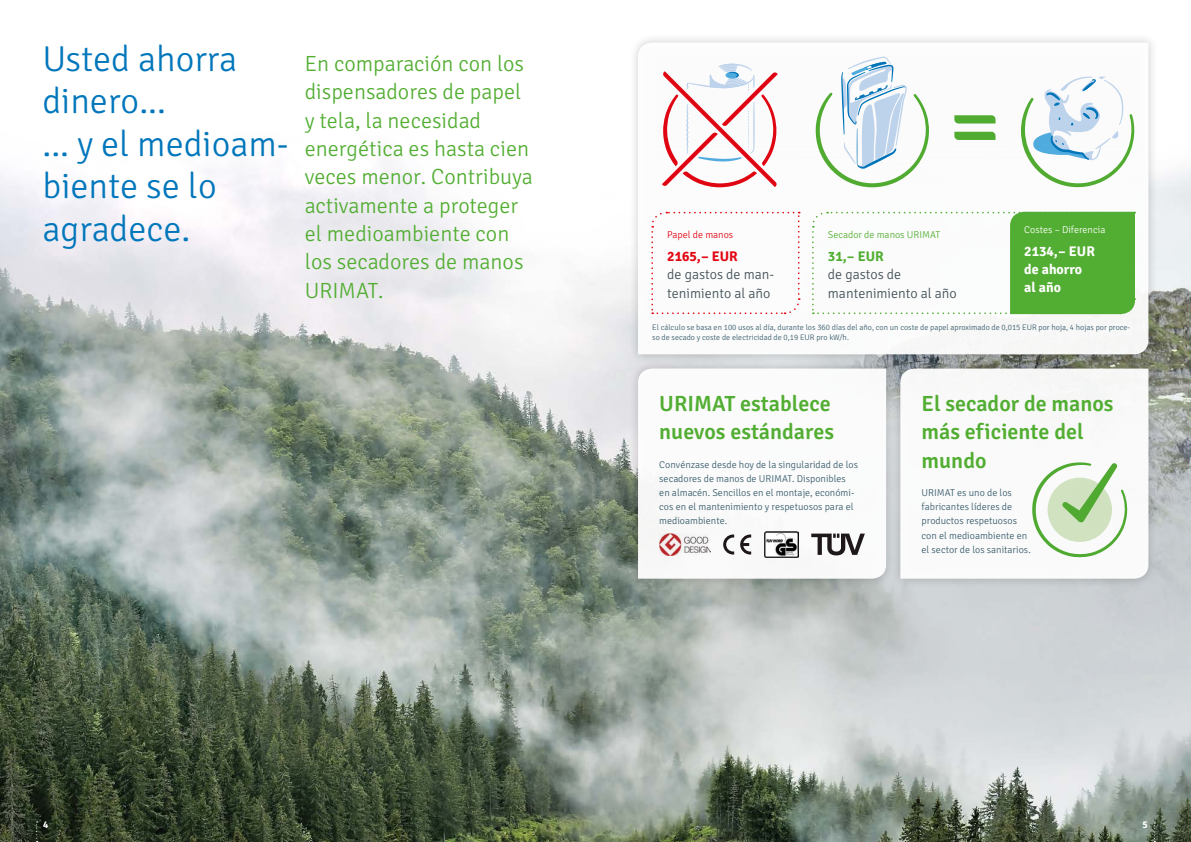
<style>
.page{position:relative;width:1191px;height:842px;background:#fff}
.page>*{position:absolute;margin:0;border:0;box-sizing:border-box;transform-origin:0 0}
.t1{font:300 36px/42.5px "Signika Negative";color:#0076bb}
.t2{font:300 22px/28.3px "Signika Negative";color:#52ae32}
.t3{font:600 22px/28.3px "Signika Negative";color:#52ae32}
.t4{font:300 14px/18.2px "Signika Negative";color:#3f4e55}
.t5{font:700 14px/18.2px "Signika Negative";color:#fff}
.t6{font:700 14px "Signika Negative";color:#e30613}
.t7{font:700 14px "Signika Negative";color:#52ae32}
.t8{font:300 10px/14.2px "Signika Negative";color:#385c6b}
.t9{font:300 10px "Signika Negative";color:#52ae32}
.t10{font:300 10px "Signika Negative";color:#fff}
.t11{font:300 10px "Signika Negative";color:#e30613}
.t12{font:700 10px "Signika Negative";color:#fff}
.t13{font:300 8px/10.4px "Signika Negative";color:#385c6b}
</style>
<div class="page">
<img style="left:0;top:160px;width:1191px;height:682px">
<svg style="left:36px;top:821px;width:2px;height:21px"></svg>
<svg style="left:1153px;top:822px;width:2px;height:20px"></svg>
<div style="left:890px;top:359px;width:267px;height:229px;background:#000;opacity:.2"></div>
<svg style="left:900px;top:369px;width:248px;height:210px"></svg>
<svg style="left:1032px;top:462px;width:95px;height:96px"></svg>
<div style="left:628px;top:359px;width:267px;height:229px;background:#000;opacity:.2"></div>
<svg style="left:638px;top:369px;width:248px;height:210px"></svg>
<div style="left:628px;top:33px;width:529px;height:331px;background:#000;opacity:.2"></div>
<svg style="left:638px;top:43px;width:510px;height:311px"></svg>
<svg style="left:650px;top:211px;width:150px;height:103px"></svg>
<svg style="left:1020px;top:76px;width:114px;height:111px"></svg>
<svg style="left:815px;top:57px;width:114px;height:130px"></svg>
<svg style="left:954px;top:115px;width:41px;height:8px"></svg>
<svg style="left:954px;top:132px;width:41px;height:8px"></svg>
<svg style="left:662px;top:64px;width:116px;height:123px"></svg>
<img style="left:659px;top:534px;width:51px;height:21px">
<svg style="left:723px;top:534px;width:11px;height:20px"></svg>
<svg style="left:740px;top:534px;width:11px;height:20px"></svg>
<img style="left:764px;top:532px;width:34px;height:25px">
<svg style="left:811px;top:534px;width:54px;height:21px"></svg>
<svg style="left:811px;top:211px;width:325px;height:103px"></svg>
<h1 class="t1" style="left:43px;top:38px;width:248px">Usted ahorra dinero...<br>... y el medioam&shy;biente se lo agradece.</h1>
<h2 class="t2" style="left:305px;top:50px;width:230px">En comparación con los dispensadores de papel y tela, la necesidad energética es hasta cien veces menor. Contribuya activamente a proteger el medioambiente con los secadores de manos<br>URIMAT.</h2>
<p class="t11" style="left:667px;top:229px;width:67px">Papel de manos</p>
<h3 class="t6" style="left:667px;top:248px;width:72px">2165,– EUR</h3>
<h3 class="t4" style="left:667px;top:266px;width:108px">de gastos de man&shy;tenimiento al año</h3>
<p class="t9" style="left:828px;top:229px;width:114px">Secador de manos URIMAT</p>
<h3 class="t7" style="left:828px;top:248px;width:57px">31,– EUR</h3>
<h3 class="t4" style="left:828px;top:266px;width:130px">de gastos de mantenimiento al año</h3>
<p class="t10" style="left:1024px;top:224px;width:83px">Costes – Diferencia</p>
<h3 class="t5" style="left:1024px;top:242px;width:72px">2134,– EUR de ahorro al año</h3>
<p class="t13" style="left:652px;top:322px;width:479px">El cálculo se basa en 100 usos al día, durante los 360 días del año, con un coste de papel aproximado de 0,015 EUR por hoja, 4 hojas por proce&shy;so de secado y coste de electricidad de 0,19 EUR pro kW/h.</p>
<h2 class="t3" style="left:659px;top:390px;width:176px">URIMAT establece nuevos estándares</h2>
<p class="t8" style="left:659px;top:457px;width:200px">Convénzase desde hoy de la singularidad de los secadores de manos de URIMAT. Disponibles en almacén. Sencillos en el montaje, económi&shy;cos en el mantenimiento y respetuosos para el medioambiente.</p>
<h2 class="t3" style="left:921px;top:390px;width:193px">El secador de manos más eficiente del mundo</h2>
<p class="t8" style="left:921px;top:486px;width:111px">URIMAT es uno de los fabricantes líderes de productos respetuosos con el medioambiente en el sector de los sanitarios.</p>
<p class="t12" style="left:43px;top:819px;width:7px">4</p>
<p class="t12" style="left:1142px;top:819px;width:7px">5</p>
</div>
